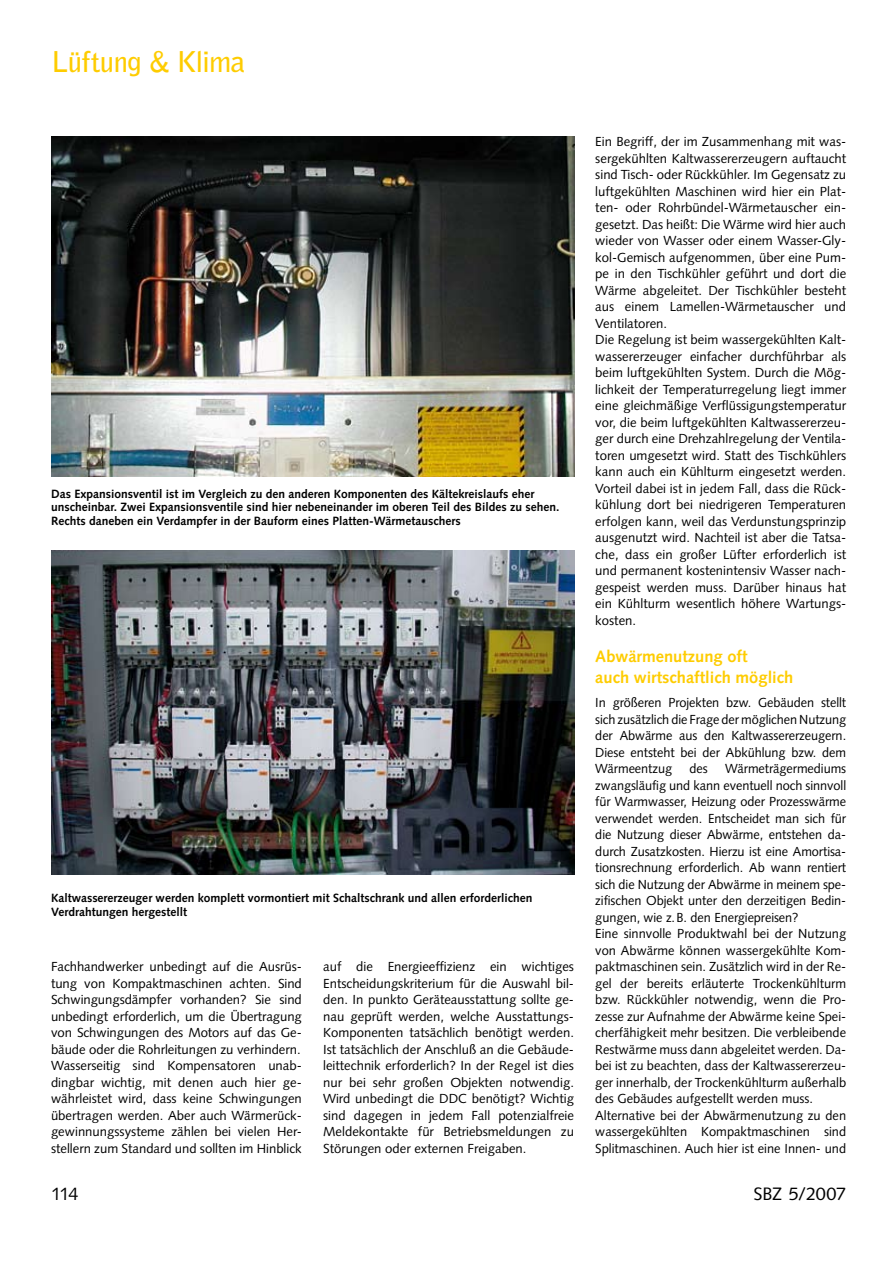
<style>
.page{position:relative;width:893px;height:1263px;background:#fff}
.page>*{position:absolute;margin:0;border:0;box-sizing:border-box;transform-origin:0 0}
.t1{font:700 28.5px "Bell Gothic Std";letter-spacing:-.02em;color:#fecc00}
.t2{font:18px "Syntax LT Std";letter-spacing:-.01em;color:#000}
.t3{font:700 16.5px/21px "Syntax LT Std";color:#fecc00}
.t4{font:13.2px/16.5px "Syntax LT Std";color:#000}
.t5{font:700 12px/13.5px "Syntax LT Std";color:#000}
</style>
<div class="page">
<img style="left:51px;top:136px;width:523px;height:340px">
<img style="left:51px;top:551px;width:523px;height:323px">
<h1 class="t1" style="left:51px;top:45px;width:195px">Lüftung &amp; Klima</h1>
<p class="t5" style="left:51px;top:487px;width:510px">Das Expansionsventil ist im Vergleich zu den anderen Komponenten des Kältekreislaufs eher unscheinbar. Zwei Expansionsventile sind hier nebeneinander im oberen Teil des Bildes zu sehen.<br>Rechts daneben ein Verdampfer in der Bauform eines Platten-Wärmetauschers</p>
<p class="t5" style="left:51px;top:891px;width:483px">Kaltwassererzeuger werden komplett vormontiert mit Schaltschrank und allen erforderlichen<br>Verdrahtungen hergestellt</p>
<p class="t4" style="left:51px;top:958px;width:252px">Fachhandwerker un- bedingt auf die Ausrüs&shy;tung von Kompaktmaschinen achten. Sind Schwingungs-dämpfer vorhanden? Sie sind unbedingt erforderlich, um die Übertragung von Schwingungen des Motors auf das Ge&shy;bäude oder die Rohrleitungen zu verhindern.<br>Wasserseitig sind Kompensatoren unab&shy;dingbar wichtig, mit denen auch hier ge&shy;währleistet wird, dass keine Schwingungen übertragen werden. Aber auch Wärmerück&shy;gewinnungssysteme zählen bei vielen Her&shy;stellern zum Standard und sollten im Hinblick</p>
<p class="t4" style="left:323px;top:958px;width:252px">auf die Energieeffizienz ein wichtiges Entscheidungs-kriterium für die Auswahl bil&shy;den. In punkto Geräteausstattung sollte ge&shy;nau geprüft werden, welche Ausstattungs-Komponenten tatsächlich benötigt werden.<br>Ist tatsächlich der Anschluß an die Gebäude&shy;leittechnik erforderlich? In der Regel ist dies nur bei sehr großen Objekten notwendig.<br>Wird unbedingt die DDC benötigt? Wichtig sind dagegen in jedem Fall potenzialfreie Meldekontakte für Betriebsmeldungen zu Störungen oder externen Freigaben.</p>
<p class="t4" style="left:595px;top:133px;width:252px">Ein Begriff, der im Zusammenhang mit was&shy;sergekühlten Kaltwassererzeugern auftaucht sind Tisch- oder Rückkühler. Im Gegensatz zu luftgekühlten Maschinen wird hier ein Plat&shy;ten- oder Rohrbündel-Wärmetauscher ein&shy;gesetzt. Das heißt: Die Wärme wird hier auch wieder von Wasser oder einem Wasser-Gly&shy;kol-Gemisch aufgenommen, über eine Pum&shy;pe in den Tischkühler geführt und dort die Wärme abgeleitet. Der Tischkühler besteht aus einem Lamellen-Wärmetauscher und Ventilatoren.<br>Die Regelung ist beim wassergekühlten Kalt&shy;wassererzeuger einfacher durchführbar als beim luftgekühlten System. Durch die Mög&shy;lichkeit der Temperaturregelung liegt immer eine gleichmäßige Verflüssigungstemperatur vor, die beim luftgekühlten Kaltwassererzeu&shy;ger durch eine Drehzahlregelung der Ventila&shy;toren umgesetzt wird. Statt des Tischkühlers kann auch ein Kühlturm eingesetzt werden.<br>Vorteil dabei ist in jedem Fall, dass die Rück&shy;kühlung dort bei niedrigeren Temperaturen erfolgen kann, weil das Verdunstungsprinzip ausgenutzt wird. Nachteil ist aber die Tatsa&shy;che, dass ein großer Lüfter erforderlich ist und permanent kostenintensiv Wasser nach&shy;gespeist werden muss. Darüber hinaus hat ein Kühlturm wesentlich höhere Wartungs&shy;kosten.</p>
<p class="t3" style="left:595px;top:646px;width:199px">Abwärmenutzung oft<br>auch wirtschaftlich möglich</p>
<p class="t4" style="left:595px;top:694px;width:252px;text-align:justify">In größeren Projekten bzw. Gebäuden stellt sich zusätzlich die Frage der möglichen Nutzung der Abwärme aus den Kaltwassererzeugern.<br>Diese entsteht bei der Abkühlung bzw. dem Wärmeentzug</p>
<p class="t4" style="left:595px;top:760px;width:252px;text-indent:130px">Wärme-trägermediums zwangsläufig und kann eventuell noch sinnvoll für Warmwasser, Heizung oder Prozesswärme verwendet werden. Entscheidet man sich für die Nutzung dieser Abwärme, entstehen da&shy;durch Zusatzkosten. Hierzu ist eine Amortisa&shy;tionsrechnung erforderlich. Ab wann rentiert sich die Nutzung der Abwärme in meinem spe&shy;zifischen Objekt unter den derzeitigen Bedin&shy;gungen, wie z.B. den Energiepreisen?<br>Eine sinnvolle Produktwahl bei der Nutzung von Abwärme können wassergekühlte Kom&shy;paktmaschinen sein. Zusätzlich wird in der Re&shy;gel der bereits erläuterte Trockenkühlturm bzw. Rückkühler notwendig, wenn die Pro&shy;zesse zur Aufnahme der Abwärme keine Spei&shy;cherfähigkeit mehr besitzen. Die verbleibende Restwärme muss dann abgeleitet werden. Da&shy;bei ist zu beachten, dass der Kaltwassererzeu&shy;ger innerhalb, der Trockenkühlturm außerhalb des Gebäudes aufgestellt werden muss.<br>Alternative bei der Abwärmenutzung zu den wassergekühlten Kompaktmaschinen sind Splitmaschinen. Auch hier ist eine Innen- und</p>
<p class="t4" style="left:690px;top:760px;width:20px">des</p>
<h2 class="t2" style="left:51px;top:1183px;width:29px">114</h2>
<h2 class="t2" style="left:753px;top:1183px;width:94px">SBZ 5/2007</h2>
</div>
